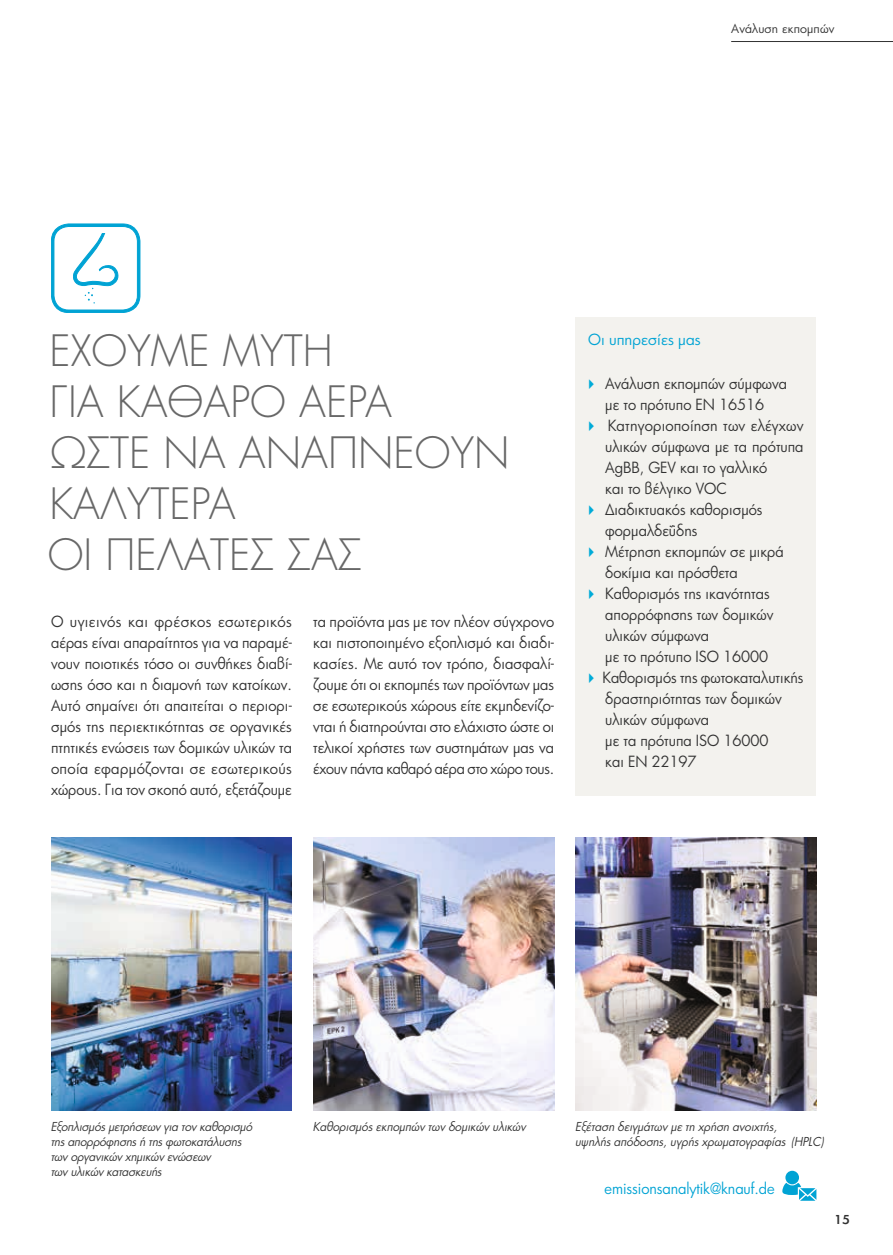
<style>
.page{position:relative;width:893px;height:1255px;background:#fff}
.page>*{position:absolute;margin:0;border:0;box-sizing:border-box;transform-origin:0 0}
.t1{font:300 42px/51px "PF Futura Neu";color:#686868}
.t2{font:15px/21px "PF Futura Neu";color:#323232;text-align:justify;scale:.95 1}
.t3{font:15px/21px "PF Futura Neu";color:#323232;text-align:justify}
.t4{font:15px "PF Futura Neu";letter-spacing:-.005em;color:#00a3d4;scale:.95 1}
.t5{font:15px "PF Futura Neu";color:#323232;scale:.96 1}
.t6{font:15px "PF Futura Neu";letter-spacing:-.005em;color:#00a3d4}
.t7{font:12px/15px "PF Futura Neu Book Obl";letter-spacing:-.01em;color:#323232;scale:.95 1}
.t8{font:12px "PF Futura Neu";letter-spacing:.01em;color:#323232}
.t9{font:500 12px "PF Futura Neu";color:#323232}
</style>
<div class="page">
<img style="left:313px;top:837px;width:241px;height:273px">
<img style="left:575px;top:837px;width:241px;height:273px">
<img style="left:51px;top:837px;width:241px;height:273px">
<svg style="left:51px;top:223px;width:89px;height:90px"></svg>
<div style="left:575px;top:317px;width:241px;height:478px;background:#f3f2ee"></div>
<div style="left:785px;top:1170px;width:14px;height:14px;background:#00a3d4;border-radius:50%"></div>
<svg style="left:782px;top:1182px;width:34px;height:18px"></svg>
<hr style="left:731px;top:41px;width:162px;height:1px;background:#323232">
<p class="t8" style="left:731px;top:21px;width:105px">Ανάλυση εκπομπών</p>
<h1 class="t1" style="left:48px;top:325px;width:463px">ΕΧΟΥΜΕ ΜΥΤΗ<br>ΓΙΑ ΚΑΘΑΡΟ ΑΕΡΑ<br>ΩΣΤΕ ΝΑ ΑΝΑΠΝΕΟΥΝ<br>ΚΑΛΥΤΕΡΑ<br>ΟΙ ΠΕΛΑΤΕΣ ΣΑΣ</h1>
<p class="t3" style="left:51px;top:610px;width:243px">Ο υγιεινός και φρέσκος εσωτερικός αέρας είναι απαραίτητος για να παραμέ&shy;νουν ποιοτικές τόσο οι συνθήκες διαβί&shy;ωσης όσο και η διαμονή των κατοίκων.<br>Αυτό σημαίνει ότι απαιτείται ο περιορι&shy;σμός της περιεκτικότητας σε οργανικές πτητικές ενώσεις των δομικών υλικών τα οποία εφαρμόζονται σε εσωτερικούς χώρους. Για τον σκοπό αυτό, εξετάζουμε</p>
<p class="t2" style="left:313px;top:610px;width:255px">τα προϊόντα μας με τον πλέον σύγχρονο και πιστοποιημένο εξοπλισμό και διαδι&shy;κασίες. Με αυτό τον τρόπο, διασφαλί&shy;ζουμε ότι οι εκπομπές των προϊόντων μας σε εσωτερικούς χώρους είτε εκμηδενίζο&shy;νται ή διατηρούνται στο ελάχιστο ώστε οι τελικοί χρήστες των συστημάτων μας να έχουν πάντα καθαρό αέρα στο χώρο τους.</p>
<p class="t6" style="left:588px;top:330px;width:114px">Οι υπηρεσίες μας</p>
<p class="t2" style="left:605px;top:373px;width:193px">Ανάλυση εκπομπών σύμφωνα</p>
<p class="t2" style="left:605px;top:394px;width:169px">με το πρότυπο ΕΝ 16516</p>
<p class="t5" style="left:608px;top:415px;width:206px">Κατηγοριοποίηση των ελέγχων</p>
<p class="t2" style="left:605px;top:436px;width:210px">υλικών σύμφωνα με τα πρότυπα</p>
<p class="t2" style="left:605px;top:457px;width:172px">AgBB, GEV και το γαλλικό</p>
<p class="t2" style="left:605px;top:478px;width:129px">και το βέλγικο VOC</p>
<p class="t2" style="left:605px;top:499px;width:167px">Διαδικτυακός καθορισμός</p>
<p class="t2" style="left:605px;top:520px;width:99px">φορμαλδεΰδης</p>
<p class="t2" style="left:605px;top:541px;width:190px">Μέτρηση εκπομπών σε μικρά</p>
<p class="t2" style="left:605px;top:562px;width:141px">δοκίμια και πρόσθετα</p>
<p class="t2" style="left:605px;top:583px;width:175px">Καθορισμός της ικανότητας</p>
<p class="t2" style="left:605px;top:604px;width:179px">απορρόφησης των δομικών</p>
<p class="t2" style="left:605px;top:625px;width:111px">υλικών σύμφωνα</p>
<p class="t2" style="left:605px;top:646px;width:173px">με το πρότυπο ISO 16000</p>
<p class="t2" style="left:602px;top:667px;width:213px">Καθορισμός της φωτοκαταλυτικής</p>
<p class="t2" style="left:605px;top:688px;width:187px">δραστηριότητας των δομικών</p>
<p class="t2" style="left:605px;top:709px;width:111px">υλικών σύμφωνα</p>
<p class="t2" style="left:605px;top:730px;width:174px">με τα πρότυπα ISO 16000</p>
<p class="t2" style="left:605px;top:751px;width:98px">και ΕΝ 22197</p>
<p class="t7" style="left:51px;top:1118px;width:214px">Εξοπλισμός μετρήσεων για τον καθορισμό της απορρόφησης ή της φωτοκατάλυσης των οργανικών χημικών ενώσεων<br>των υλικών κατασκευής</p>
<p class="t7" style="left:313px;top:1118px;width:226px">Καθορισμός εκπομπών των δομικών υλικών</p>
<p class="t7" style="left:575px;top:1118px;width:263px">Εξέταση δειγμάτων με τη χρήση ανοιχτής,<br>υψηλής απόδοσης, υγρής χρωματογραφίας (HPLC)</p>
<p class="t4" style="left:605px;top:1178px;width:181px">emissionsanalytik@knauf.de</p>
<p class="t9" style="left:834px;top:1211px;width:17px">15</p>
</div>
